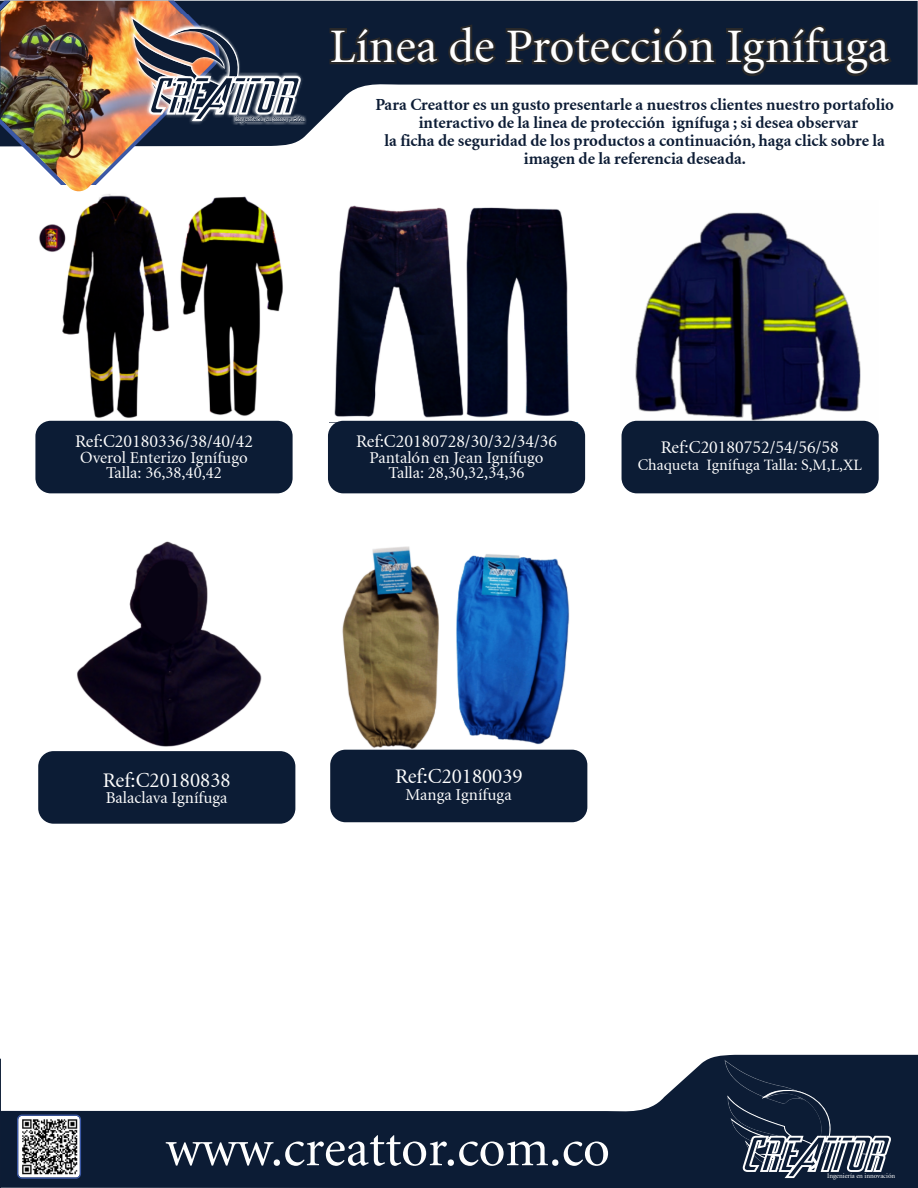
<style>
.page{position:relative;width:918px;height:1188px;background:#fff}
.page>*{position:absolute;margin:0;border:0;box-sizing:border-box;transform-origin:0 0}
.t1{font:52.65px "Atlantix S Si";color:#fefefe}
.t2{font:48.75px "Atlantix S Si";color:#fff}
.t3{font:21.15px "Atlantix S Si";color:#fefefe}
.t4{font:18px "Atlantix S Si";color:#fefefe}
.t5{font:700 16.8px/18.1px "Atlantix Black S Si";color:#0c1c35;text-align:center}
.t6{font:16.8px/15.5px "Atlantix S Si";color:#fefefe;text-align:center}
.t7{font:16.05px "Atlantix S Si";color:#fefefe}
.t8{font:7.35px "Atlantix S Si";color:#fefefe;scale:.96 1}
.t9{font:6.9px "Atlantix S Si";color:#fefefe}
</style>
<div class="page">
<svg style="left:0;top:1055px;width:918px;height:133px;fill:#0c1c35"></svg>
<svg style="left:305px;top:1px;width:613px;height:135px"></svg>
<div style="left:724px;top:1059px;width:92px;height:50px;background:#0c1c35"></div>
<svg style="left:727px;top:1089px;width:169px;height:91px;background:#354257"></svg>
<svg style="left:330px;top:24px;width:562px;height:52px;background:#162030"></svg>
<svg style="left:17px;top:1115px;width:64px;height:64px"></svg>
<img style="left:624px;top:212px;width:253px;height:216px">
<img style="left:330px;top:205px;width:249px;height:218px">
<img style="left:39px;top:197px;width:244px;height:221px">
<div style="left:328px;top:421px;width:257px;height:72px;background:#0c1c35;border-radius:15px"></div>
<div style="left:35px;top:421px;width:258px;height:72px;background:#0c1c35;border-radius:15px"></div>
<div style="left:622px;top:421px;width:257px;height:72px;background:#0c1c35;border-radius:15px"></div>
<img style="left:342px;top:546px;width:228px;height:203px">
<img style="left:77px;top:541px;width:185px;height:206px">
<div style="left:330px;top:750px;width:257px;height:72px;background:#0c1c35;border-radius:15px"></div>
<div style="left:38px;top:751px;width:257px;height:73px;background:#0c1c35;border-radius:15px"></div>
<img style="left:0;top:1px;width:305px;height:196px">
<p class="t8" style="left:235px;top:115px;width:74px">Ingeniería en innovación</p>
<h2 class="t2" style="left:330px;top:22px;width:561px">Línea de Protección Ignífuga</h2>
<p class="t5" style="left:375px;top:96px;width:520px">Para Creattor es un gusto presentarle a nuestros clientes nuestro portafolio interactivo de la linea de protección ignífuga ; si desea observar<br>la ficha de seguridad de los productos a continuación, haga click sobre la</p>
<p class="t5" style="left:524px;top:150px;width:224px">imagen de la referencia deseada.</p>
<p class="t4" style="left:75px;top:432px;width:180px">Ref:C20180336/38/40/42</p>
<p class="t6" style="left:80px;top:450px;width:169px">Overol Enterizo Ignífugo<br>Talla: 36,38,40,42</p>
<p class="t4" style="left:356px;top:432px;width:203px">Ref:C20180728/30/32/34/36</p>
<p class="t6" style="left:370px;top:450px;width:175px">Pantalón en Jean Ignífugo<br>Talla: 28,30,32,34,36</p>
<p class="t4" style="left:661px;top:438px;width:180px">Ref:C20180752/54/56/58</p>
<p class="t7" style="left:638px;top:457px;width:226px">Chaqueta Ignífuga Talla: S,M,L,XL</p>
<p class="t3" style="left:103px;top:769px;width:129px">Ref:C20180838</p>
<p class="t6" style="left:106px;top:790px;width:123px">Balaclava Ignífuga</p>
<p class="t3" style="left:395px;top:766px;width:129px">Ref:C20180039</p>
<p class="t6" style="left:406px;top:787px;width:108px">Manga Ignífuga</p>
<h1 class="t1" style="left:166px;top:1122px;width:446px">www.creattor.com.co</h1>
<p class="t9" style="left:827px;top:1173px;width:70px">Ingeniería en innovación</p>
</div>
